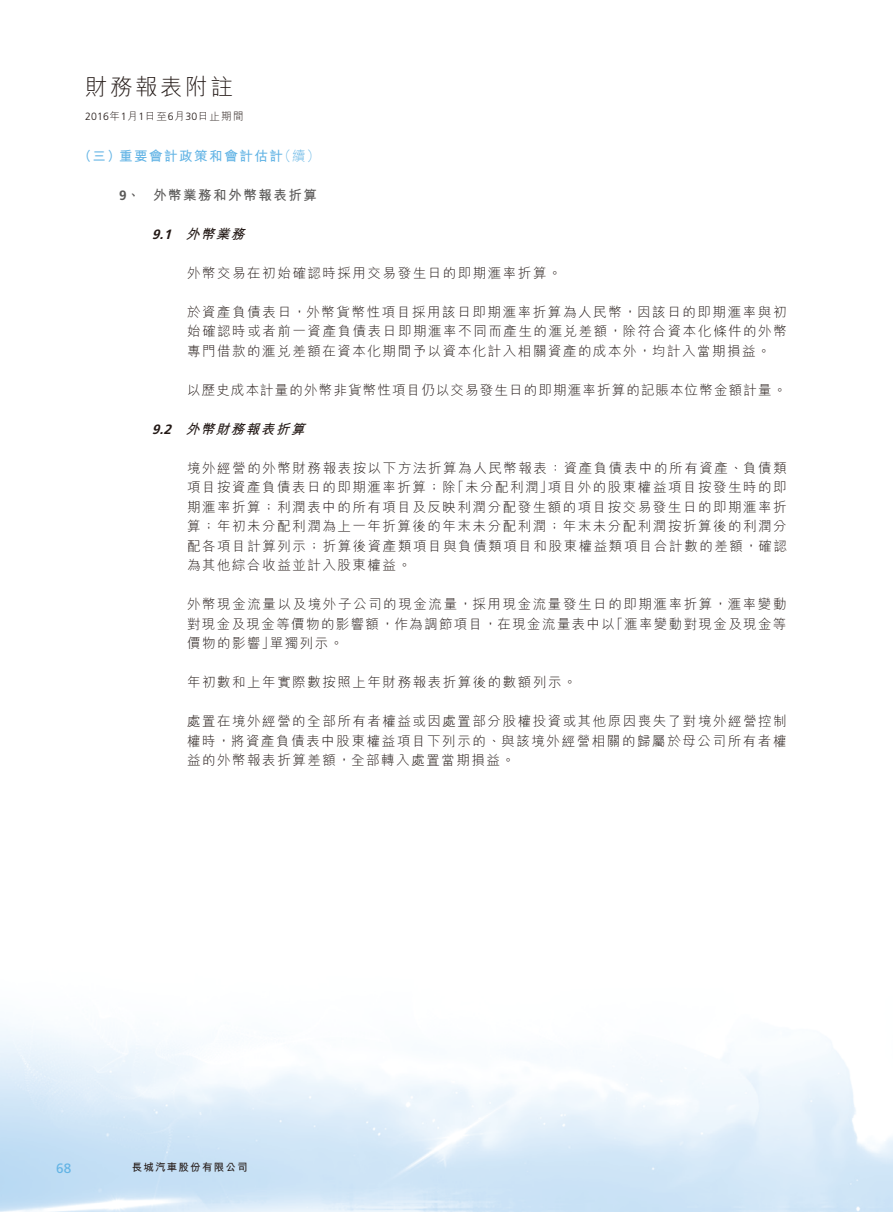
<style>
.page{position:relative;width:893px;height:1212px;background:#fff}
.page>*{position:absolute;margin:0;border:0;box-sizing:border-box;transform-origin:0 0}
.t1{font:300 22.5px "M Hei HK";letter-spacing:.115em;color:#231916}
.t2{font:300 13.5px/19.5px "M Hei HK";letter-spacing:.115em;color:#231916;text-align:justify}
.t3{font:300 13.5px "M Hei HK";letter-spacing:.085em;color:#231916}
.t4{font:italic 700 13.5px "M Hei HK";color:#231916}
.t5{font:700 13.5px "M Hei HK";letter-spacing:.115em;color:#63b4e5}
.t6{font:700 13.5px "M Hei HK";letter-spacing:.115em;color:#595857}
.t7{font:13.5px "Frutiger";color:#63b4e5}
.t8{font:300 10.5px "Frutiger";letter-spacing:.015em;color:#231916}
.t9{font:700 10.5px "M Hei HK";letter-spacing:.115em;color:#231916}
.s1{font-family:"M Hei HK"}
.s2{font-weight:300}
.s3{font-family:"Frutiger"}
</style>
<div class="page">
<h1 class="t1" style="left:85px;top:70px;width:149px">財務報表附註</h1>
<p class="t8" style="left:85px;top:110px;width:160px">2016<span class="s1">年</span>1<span class="s1">月</span>1<span class="s1">日至</span>6<span class="s1">月</span>30<span class="s1">日止期間</span></p>
<p class="t5" style="left:78px;top:146px;width:243px">（三）重要會計政策和會計估計<span class="s2">（續）</span></p>
<p class="t6" style="left:119px;top:185px;width:199px"><span class="s3">9</span>、 外幣業務和外幣報表折算</p>
<p class="t4" style="left:152px;top:224px;width:99px"><span class="s3">9.1</span> 外幣業務</p>
<p class="t2" style="left:187px;top:263px;width:376px">外幣交易在初始確認時採用交易發生日的即期滙率折算。</p>
<p class="t2" style="left:187px;top:302px;width:601px">於資產負債表日，外幣貨幣性項目採用該日即期滙率折算為人民幣，因該日的即期滙率與初始確認時或者前一資產負債表日即期滙率不同而產生的滙兌差額，除符合資本化條件的外幣專門借款的滙兌差額在資本化期間予以資本化計入相關資產的成本外，均計入當期損益。</p>
<p class="t3" style="left:187px;top:380px;width:601px">以歷史成本計量的外幣非貨幣性項目仍以交易發生日的即期滙率折算的記賬本位幣金額計量。</p>
<p class="t4" style="left:152px;top:419px;width:159px"><span class="s3">9.2</span> 外幣財務報表折算</p>
<p class="t2" style="left:187px;top:458px;width:601px">境外經營的外幣財務報表按以下方法折算為人民幣報表：資產負債表中的所有資產、負債類項目按資產負債表日的即期滙率折算；除「未分配利潤」項目外的股東權益項目按發生時的即期滙率折算；利潤表中的所有項目及反映利潤分配發生額的項目按交易發生日的即期滙率折算；年初未分配利潤為上一年折算後的年末未分配利潤；年末未分配利潤按折算後的利潤分配各項目計算列示；折算後資產類項目與負債類項目和股東權益類項目合計數的差額，確認為其他綜合收益並計入股東權益。</p>
<p class="t2" style="left:187px;top:594px;width:601px">外幣現金流量以及境外子公司的現金流量，採用現金流量發生日的即期滙率折算，滙率變動對現金及現金等價物的影響額，作為調節項目，在現金流量表中以「滙率變動對現金及現金等價物的影響」單獨列示。</p>
<p class="t2" style="left:187px;top:672px;width:391px">年初數和上年實際數按照上年財務報表折算後的數額列示。</p>
<p class="t2" style="left:187px;top:711px;width:601px">處置在境外經營的全部所有者權益或因處置部分股權投資或其他原因喪失了對境外經營控制權時，將資產負債表中股東權益項目下列示的、與該境外經營相關的歸屬於母公司所有者權益的外幣報表折算差額，全部轉入處置當期損益。</p>
<p class="t7" style="left:56px;top:1160px;width:17px">68</p>
<p class="t9" style="left:132px;top:1159px;width:117px">長城汽車股份有限公司</p>
</div>
